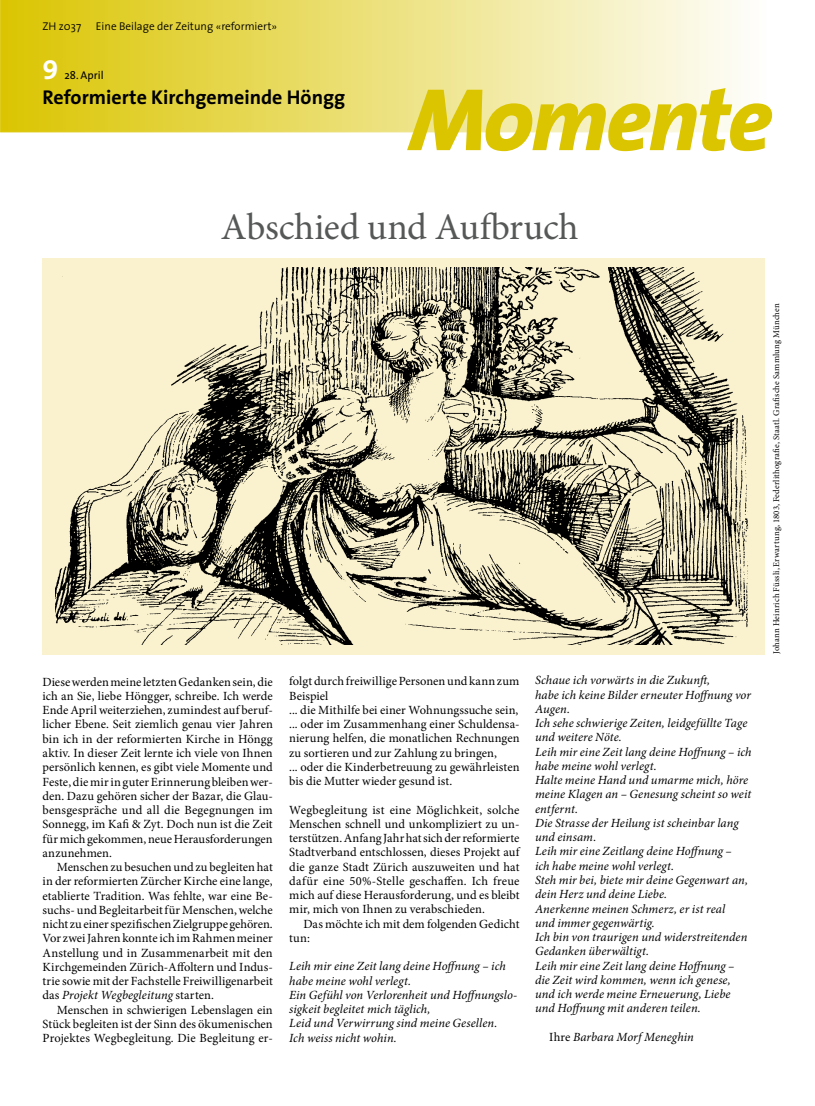
<style>
.page{position:relative;width:815px;height:1106px;background:#fff}
.page>*{position:absolute;margin:0;border:0;box-sizing:border-box;transform-origin:0 0}
.t1{font:italic 800 92px "The Sans";letter-spacing:-.03em;color:#dbc500}
.t2{font:37.5px "Minion Pro";letter-spacing:-.01em;color:#565757}
.t3{font:27.5px "The Sans Bold Caps";color:#fff}
.t4{font:700 20px "The Sans";color:#000}
.t5{font:12.5px/14.2px "Minion Pro";color:#000;text-align:justify}
.t6{font:italic 12.5px/14.2px "Minion Pro";letter-spacing:.005em;color:#000}
.t7{font:300 11.25px "The Sans";color:#000}
.t8{font:11.25px "The Sans";color:#000}
.t9{font:8.75px "Minion Pro";letter-spacing:.02em;color:#000}
.s1{font-size:89.5px}
.s2{font-style:italic}
.s3{font-style:normal}
</style>
<div class="page">
<div style="left:42px;top:258px;width:723px;height:396px;background:#faf2cf"></div>
<svg style="left:0;top:0;width:741px;height:132px;background:#ebe07a"></svg>
<img style="left:56px;top:267px;width:693px;height:378px">
<p class="t7" style="left:42px;top:17px;width:40px">ZH z037</p>
<p class="t7" style="left:96px;top:17px;width:183px">Eine Beilage der Zeitung «reformiert»</p>
<h3 class="t3" style="left:42px;top:47px;width:17px">9</h3>
<p class="t8" style="left:64px;top:66px;width:41px">28. April</p>
<h3 class="t4" style="left:42px;top:81px;width:304px">Reformierte Kirchgemeinde Höngg</h3>
<h1 class="t1" style="left:409px;top:42px;width:365px"><span class="s1">M</span>omente</h1>
<h2 class="t2" style="left:221px;top:202px;width:359px">Abschied und Aufbruch</h2>
<p class="t5" style="left:42px;top:674px;width:232px">Diese werden meine letzten Gedanken sein, die ich an Sie, liebe Höngger, schreibe. Ich werde Ende April weiterziehen, zumindest auf beruf&shy;licher Ebene. Seit ziemlich genau vier Jahren bin ich in der reformierten Kirche in Höngg aktiv. In dieser Zeit lernte ich viele von Ihnen persönlich kennen, es gibt viele Momente und Feste, die mir in guter Erinnerung bleiben wer&shy;den. Dazu gehören sicher der Bazar, die Glau&shy;bensgespräche und all die Begegnungen im Sonnegg, im Kafi &amp; Zyt. Doch nun ist die Zeit für mich gekommen, neue Herausforderungen anzunehmen.</p>
<p class="t5" style="left:42px;top:860px;width:232px;text-indent:14px">Menschen zu besuchen und zu begleiten hat in der reformierten Zürcher Kirche eine lange, etablierte Tradition. Was fehlte, war eine Be&shy;suchs- und Begleitarbeit für Menschen, welche nicht zu einer spezifischen Zielgruppe gehören.<br>Vor zwei Jahren konnte ich im Rahmen meiner Anstellung und in Zusammenarbeit mit den Kirchgemeinden Zürich-Affoltern und Indus&shy;trie sowie mit der Fachstelle Freiwilligenarbeit das <span class="s2">Projekt Wegbegleitung</span> starten.</p>
<p class="t5" style="left:42px;top:1002px;width:232px;text-indent:14px">Menschen in schwierigen Lebenslagen ein Stück begleiten ist der Sinn des ökumenischen Projektes Wegbegleitung. Die Begleitung er-</p>
<p class="t5" style="left:289px;top:674px;width:232px;text-align:left">folgt durch freiwillige Personen und kann zum Beispiel<br>... die Mithilfe bei einer Wohnungssuche sein, ... oder im Zusammenhang einer Schuldensa&shy;nierung helfen, die monatlichen Rechnungen zu sortieren und zur Zahlung zu bringen,<br>... oder die Kinderbetreuung zu gewährleisten bis die Mutter wieder gesund ist.</p>
<p class="t5" style="left:289px;top:802px;width:232px">Wegbegleitung ist eine Möglichkeit, solche Menschen schnell und unkompliziert zu un&shy;terstützen. Anfang Jahr hat sich der reformierte Stadtverband entschlossen, dieses Projekt auf die ganze Stadt Zürich auszuweiten und hat dafür eine 50%-Stelle geschaffen. Ich freue mich auf diese Herausforderung, und es bleibt mir, mich von Ihnen zu verabschieden.</p>
<p class="t5" style="left:289px;top:916px;width:232px;text-indent:14px">Das möchte ich mit dem folgenden Gedicht tun:</p>
<p class="t6" style="left:289px;top:959px;width:230px">Leih mir eine Zeit lang deine Hoffnung – ich habe meine wohl verlegt.<br>Ein Gefühl von Verlorenheit und Hoffnungslo&shy;sigkeit begleitet mich täglich,<br>Leid und Verwirrung sind meine Gesellen.<br>Ich weiss nicht wohin.</p>
<p class="t6" style="left:535px;top:673px;width:218px">Schaue ich vorwärts in die Zukunft,<br>habe ich keine Bilder erneuter Hoffnung vor<br>Augen.<br>Ich sehe schwierige Zeiten, leidgefüllte Tage und weitere Nöte.<br>Leih mir eine Zeit lang deine Hoffnung – ich habe meine wohl verlegt.<br>Halte meine Hand und umarme mich, höre meine Klagen an – Genesung scheint so weit entfernt.<br>Die Strasse der Heilung ist scheinbar lang und einsam.<br>Leih mir eine Zeitlang deine Hoffnung –<br>ich habe meine wohl verlegt.<br>Steh mir bei, biete mir deine Gegenwart an, dein Herz und deine Liebe.<br>Anerkenne meinen Schmerz, er ist real<br>und immer gegenwärtig.<br>Ich bin von traurigen und widerstreitenden<br>Gedanken überwältigt.<br>Leih mir eine Zeit lang deine Hoffnung – die Zeit wird kommen, wenn ich genese, und ich werde meine Erneuerung, Liebe und Hoffnung mit anderen teilen.</p>
<p class="t6" style="left:549px;top:1029px;width:146px"><span class="s3">Ihre</span> Barbara Morf Meneghin</p>
<p class="t9" style="left:770px;top:654px;width:352px;rotate:-90deg">Johann Heinrich Füssli, Erwartung, 1803, Federlithografie, Staatl. Grafische Sammlung München</p>
</div>
